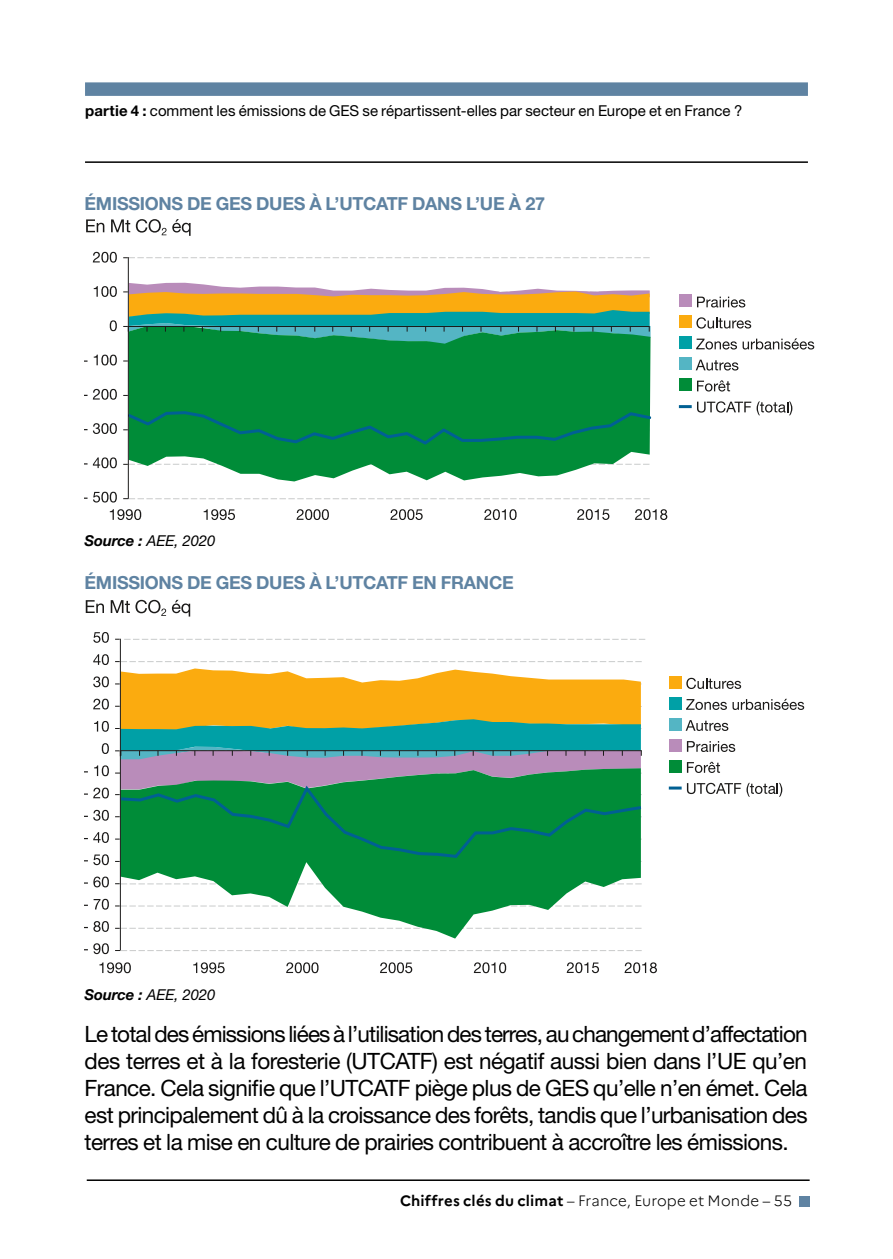
<style>
.page{position:relative;width:893px;height:1259px;background:#fff}
.page>*{position:absolute;margin:0;border:0;box-sizing:border-box;transform-origin:0 0}
.t1{font:22.5px/27px "Helvetica Neue LT Std";letter-spacing:-.025em;color:#000;text-align:justify}
.t2{font:700 18px "Helvetica Neue LT Std";letter-spacing:-.015em;color:#5f83a2}
.t3{font:15px "Helvetica Neue LT Std";color:#000}
.t4{font:300 15px "Marianne";letter-spacing:.01em;color:#000}
.t5{font:italic 15px "Helvetica Neue LT Std";letter-spacing:-.01em;color:#000}
.s1{font-weight:700}
</style>
<div class="page">
<hr style="left:87px;top:1179px;width:723px;height:2px;background:#000">
<div style="left:799px;top:1195px;width:11px;height:11px;background:#5f83a2"></div>
<div style="left:85px;top:82px;width:723px;height:14px;background:#5f83a2"></div>
<hr style="left:85px;top:161px;width:723px;height:2px;background:#000">
<div style="left:679px;top:294px;width:13px;height:13px;background:#b98cba"></div>
<svg style="left:697px;top:297px;width:48px;height:10px"></svg>
<div style="left:679px;top:315px;width:13px;height:13px;background:#fbab0f"></div>
<svg style="left:696px;top:317px;width:55px;height:11px"></svg>
<div style="left:679px;top:336px;width:13px;height:13px;background:#00a0a6"></div>
<svg style="left:696px;top:339px;width:41px;height:10px"></svg>
<svg style="left:743px;top:338px;width:71px;height:11px"></svg>
<div style="left:679px;top:357px;width:13px;height:13px;background:#54b5c4"></div>
<svg style="left:696px;top:360px;width:42px;height:10px"></svg>
<div style="left:679px;top:378px;width:13px;height:13px;background:#008c38"></div>
<svg style="left:697px;top:380px;width:33px;height:11px"></svg>
<svg style="left:679px;top:401px;width:72px;height:11px"></svg>
<svg style="left:757px;top:401px;width:35px;height:14px"></svg>
<svg style="left:123px;top:498px;width:527px;height:1px"></svg>
<svg style="left:123px;top:257px;width:527px;height:1px"></svg>
<svg style="left:129px;top:345px;width:521px;height:136px;background:#1b984d"></svg>
<svg style="left:110px;top:252px;width:7px;height:11px"></svg>
<svg style="left:93px;top:252px;width:22px;height:10px"></svg>
<svg style="left:110px;top:286px;width:7px;height:11px"></svg>
<svg style="left:94px;top:286px;width:21px;height:11px"></svg>
<svg style="left:110px;top:320px;width:7px;height:11px"></svg>
<svg style="left:111px;top:321px;width:4px;height:9px"></svg>
<svg style="left:85px;top:355px;width:32px;height:10px"></svg>
<svg style="left:85px;top:389px;width:32px;height:11px"></svg>
<svg style="left:85px;top:423px;width:32px;height:11px"></svg>
<svg style="left:85px;top:457px;width:32px;height:11px"></svg>
<svg style="left:85px;top:492px;width:32px;height:10px"></svg>
<svg style="left:123px;top:410px;width:529px;height:36px;background:#038942"></svg>
<hr style="left:128px;top:257px;width:1px;height:242px;background:#1b1a19">
<svg style="left:123px;top:283px;width:527px;height:62px;background:#82a86f"></svg>
<hr style="left:128px;top:326px;width:522px;height:1px;background:#1b1a19">
<div style="left:134px;top:509px;width:7px;height:11px;background:#1b1a19;border-radius:50%"></div>
<svg style="left:110px;top:509px;width:30px;height:11px"></svg>
<svg style="left:204px;top:509px;width:31px;height:11px"></svg>
<svg style="left:297px;top:509px;width:7px;height:11px"></svg>
<svg style="left:305px;top:509px;width:7px;height:11px"></svg>
<div style="left:306px;top:510px;width:5px;height:9px;background:#fff;border-radius:50%"></div>
<svg style="left:313px;top:509px;width:8px;height:11px"></svg>
<svg style="left:315px;top:510px;width:4px;height:9px"></svg>
<svg style="left:322px;top:509px;width:7px;height:11px"></svg>
<div style="left:323px;top:510px;width:5px;height:9px;background:#fff;border-radius:50%"></div>
<svg style="left:390px;top:509px;width:7px;height:11px"></svg>
<svg style="left:399px;top:509px;width:7px;height:11px"></svg>
<div style="left:400px;top:510px;width:5px;height:9px;background:#fff;border-radius:50%"></div>
<svg style="left:407px;top:509px;width:7px;height:11px"></svg>
<svg style="left:409px;top:509px;width:14px;height:11px"></svg>
<svg style="left:484px;top:509px;width:7px;height:11px"></svg>
<svg style="left:493px;top:509px;width:7px;height:11px"></svg>
<div style="left:494px;top:510px;width:5px;height:9px;background:#fff;border-radius:50%"></div>
<svg style="left:509px;top:509px;width:8px;height:11px"></svg>
<svg style="left:502px;top:509px;width:13px;height:11px"></svg>
<svg style="left:635px;top:509px;width:32px;height:11px"></svg>
<svg style="left:577px;top:509px;width:32px;height:11px"></svg>
<svg style="left:86px;top:219px;width:105px;height:17px"></svg>
<div style="left:669px;top:676px;width:13px;height:13px;background:#fbab0f"></div>
<svg style="left:686px;top:678px;width:55px;height:11px"></svg>
<div style="left:669px;top:697px;width:13px;height:13px;background:#00a0a6"></div>
<svg style="left:686px;top:699px;width:118px;height:11px"></svg>
<div style="left:669px;top:718px;width:13px;height:13px;background:#54b5c4"></div>
<svg style="left:686px;top:720px;width:42px;height:11px"></svg>
<div style="left:669px;top:739px;width:13px;height:13px;background:#b98cba"></div>
<svg style="left:687px;top:741px;width:48px;height:11px"></svg>
<div style="left:669px;top:760px;width:13px;height:13px;background:#008c38"></div>
<svg style="left:687px;top:762px;width:33px;height:11px"></svg>
<svg style="left:669px;top:783px;width:113px;height:14px"></svg>
<svg style="left:115px;top:950px;width:527px;height:1px"></svg>
<svg style="left:115px;top:639px;width:530px;height:1px"></svg>
<svg style="left:115px;top:661px;width:527px;height:1px"></svg>
<svg style="left:121px;top:862px;width:520px;height:76px"></svg>
<svg style="left:93px;top:632px;width:7px;height:11px"></svg>
<svg style="left:102px;top:632px;width:7px;height:11px"></svg>
<div style="left:103px;top:633px;width:5px;height:8px;background:#fff;border-radius:50%"></div>
<svg style="left:93px;top:654px;width:8px;height:11px"></svg>
<svg style="left:102px;top:654px;width:7px;height:11px"></svg>
<div style="left:103px;top:655px;width:5px;height:9px;background:#fff;border-radius:50%"></div>
<svg style="left:93px;top:676px;width:7px;height:11px"></svg>
<svg style="left:102px;top:676px;width:7px;height:11px"></svg>
<div style="left:103px;top:677px;width:5px;height:9px;background:#fff;border-radius:50%"></div>
<svg style="left:93px;top:698px;width:7px;height:11px"></svg>
<svg style="left:102px;top:698px;width:7px;height:11px"></svg>
<div style="left:103px;top:700px;width:5px;height:8px;background:#fff;border-radius:50%"></div>
<svg style="left:94px;top:721px;width:4px;height:10px"></svg>
<svg style="left:102px;top:721px;width:7px;height:11px"></svg>
<div style="left:103px;top:722px;width:5px;height:8px;background:#fff;border-radius:50%"></div>
<svg style="left:102px;top:743px;width:7px;height:11px"></svg>
<div style="left:103px;top:744px;width:5px;height:9px;background:#fff;border-radius:50%"></div>
<svg style="left:85px;top:765px;width:24px;height:11px"></svg>
<svg style="left:85px;top:787px;width:24px;height:11px"></svg>
<svg style="left:85px;top:810px;width:24px;height:10px"></svg>
<svg style="left:85px;top:832px;width:24px;height:11px"></svg>
<svg style="left:85px;top:854px;width:24px;height:11px"></svg>
<svg style="left:85px;top:876px;width:24px;height:11px"></svg>
<svg style="left:85px;top:899px;width:24px;height:10px"></svg>
<svg style="left:85px;top:921px;width:24px;height:11px"></svg>
<svg style="left:85px;top:943px;width:24px;height:11px"></svg>
<hr style="left:120px;top:639px;width:1px;height:311px;background:#1b1a19">
<svg style="left:115px;top:668px;width:527px;height:194px;background:#649b58"></svg>
<svg style="left:124px;top:962px;width:7px;height:11px"></svg>
<svg style="left:99px;top:962px;width:30px;height:11px"></svg>
<svg style="left:193px;top:962px;width:32px;height:11px"></svg>
<svg style="left:295px;top:962px;width:7px;height:11px"></svg>
<svg style="left:286px;top:962px;width:14px;height:11px"></svg>
<svg style="left:303px;top:962px;width:7px;height:11px"></svg>
<div style="left:304px;top:963px;width:5px;height:9px;background:#fff;border-radius:50%"></div>
<svg style="left:311px;top:962px;width:7px;height:11px"></svg>
<svg style="left:313px;top:963px;width:4px;height:9px"></svg>
<svg style="left:389px;top:962px;width:7px;height:11px"></svg>
<svg style="left:380px;top:962px;width:14px;height:11px"></svg>
<svg style="left:397px;top:962px;width:7px;height:11px"></svg>
<div style="left:398px;top:963px;width:5px;height:9px;background:#fff;border-radius:50%"></div>
<svg style="left:405px;top:962px;width:7px;height:11px"></svg>
<svg style="left:474px;top:962px;width:21px;height:11px"></svg>
<svg style="left:499px;top:962px;width:7px;height:11px"></svg>
<div style="left:500px;top:963px;width:5px;height:9px;background:#fff;border-radius:50%"></div>
<svg style="left:624px;top:962px;width:8px;height:11px"></svg>
<svg style="left:633px;top:962px;width:7px;height:11px"></svg>
<div style="left:634px;top:963px;width:5px;height:9px;background:#fff;border-radius:50%"></div>
<svg style="left:642px;top:962px;width:15px;height:11px"></svg>
<svg style="left:567px;top:962px;width:32px;height:11px"></svg>
<svg style="left:86px;top:600px;width:80px;height:16px"></svg>
<svg style="left:172px;top:600px;width:18px;height:16px"></svg>
<p class="t3" style="left:85px;top:102px;width:659px"><span class="s1">partie 4 :</span> comment les émissions de GES se répartissent-elles par secteur en Europe et en France ?</p>
<p class="t2" style="left:85px;top:193px;width:462px">ÉMISSIONS DE GES DUES À L’UTCATF DANS L’UE À 27</p>
<p class="t5" style="left:85px;top:531px;width:132px"><span class="s1">Source :</span> AEE, 2020</p>
<p class="t2" style="left:85px;top:572px;width:431px">ÉMISSIONS DE GES DUES À L’UTCATF EN FRANCE</p>
<p class="t5" style="left:85px;top:985px;width:132px"><span class="s1">Source :</span> AEE, 2020</p>
<p class="t1" style="left:85px;top:1020px;width:725px">Le total des émissions liées à l’utilisation des terres, au changement d’affectation des terres et à la foresterie (UTCATF) est négatif aussi bien dans l’UE qu’en France. Cela signifie que l’UTCATF piège plus de GES qu’elle n’en émet. Cela est principalement dû à la croissance des forêts, tandis que l’urbanisation des terres et la mise en culture de prairies contribuent à accroître les émissions.</p>
<p class="t4" style="left:400px;top:1192px;width:394px"><span class="s1">Chiffres clés du climat</span> – France, Europe et Monde – 55</p>
</div>
